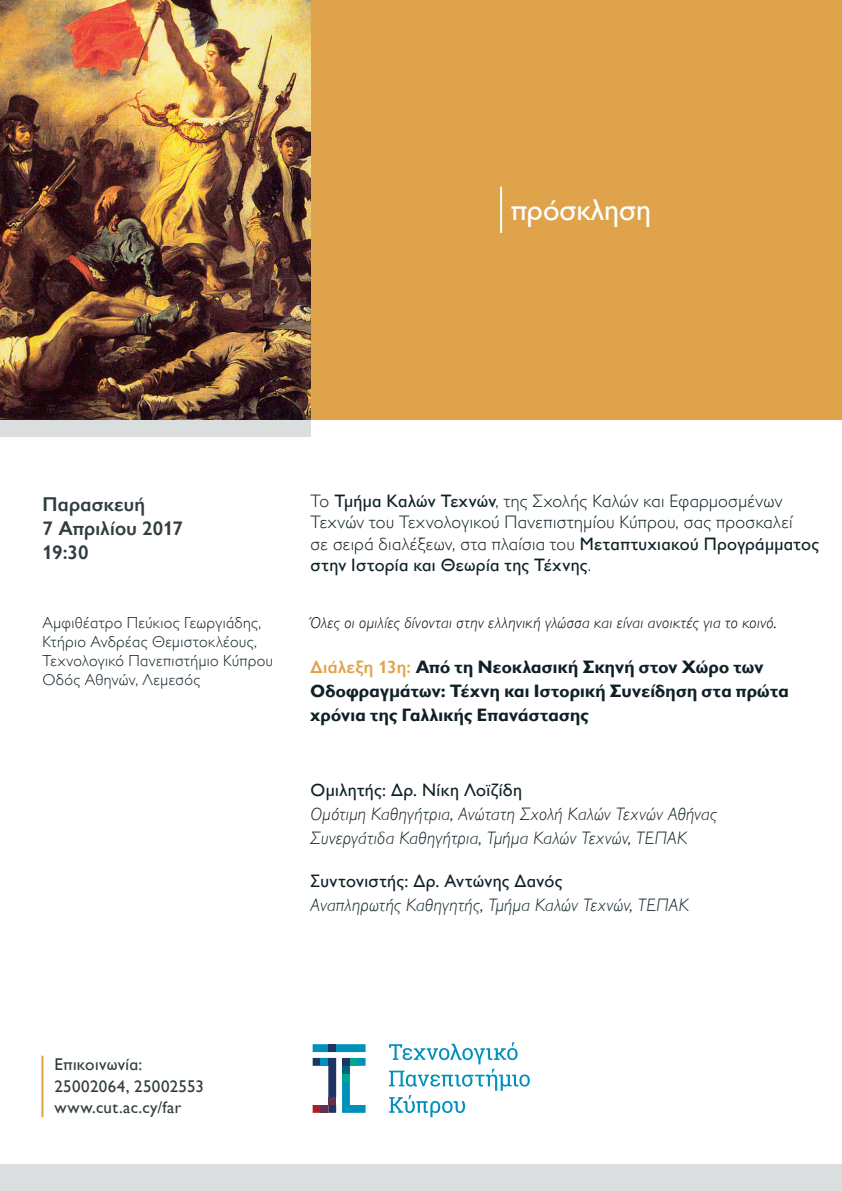
<style>
.page{position:relative;width:842px;height:1191px;background:#fff}
.page>*{position:absolute;margin:0;border:0;box-sizing:border-box;transform-origin:0 0}
.t1{font:30px "Gill Sans Hel TF";color:#fff}
.t2{font:600 20px/24px "Gill Sans Hel TF";letter-spacing:.015em;color:#313d41}
.t3{font:300 18px/21.6px "Gill Sans Hel TF";letter-spacing:.02em;color:#0f2127}
.t4{font:italic 300 18px/24px "Gill Sans Hel TF";letter-spacing:.015em;color:#0f2127}
.t5{font:700 18px/24px "Gill Sans Hel Pt";letter-spacing:.015em;color:#0f2127}
.t6{font:18px "Gill Sans Hel TF";letter-spacing:.02em;color:#0f2127}
.t7{font:17px/22px "Gill Sans Hel TF";letter-spacing:.02em;color:#313d41}
.t8{font:300 16px/19.2px "Gill Sans Hel TF";letter-spacing:.025em;color:#0f2127}
.t9{font:italic 300 16px "Gill Sans Hel TF";letter-spacing:.025em;color:#000}
.s1{font-weight:400}
.s2{font-family:"Gill Sans Hel TF";font-weight:600;color:#dfa34b}
</style>
<div class="page">
<div style="left:0;top:1164px;width:842px;height:27px;background:#dbdedf"></div>
<div style="left:311px;top:0;width:531px;height:420px;background:#dfa34b"></div>
<div style="left:0;top:420px;width:311px;height:17px;background:#dbdedf"></div>
<hr style="left:500px;top:187px;width:2px;height:46px;background:#fff">
<hr style="left:41px;top:1055px;width:2px;height:62px;background:#dfa34b">
<img style="left:0;top:0;width:311px;height:420px">
<svg style="left:313px;top:1044px;width:53px;height:68px"></svg>
<div style="left:342px;top:1065px;width:8px;height:8px;background:#036181"></div>
<div style="left:328px;top:1097px;width:8px;height:8px;background:#682e4d"></div>
<div style="left:320px;top:1105px;width:8px;height:7px;background:#682e4d"></div>
<svg style="left:389px;top:1042px;width:141px;height:75px"></svg>
<h1 class="t1" style="left:511px;top:194px;width:141px">πρόσκληση</h1>
<p class="t2" style="left:43px;top:493px;width:142px">Παρασκευή<br>7 Απριλίου 2017<br>19:30</p>
<p class="t8" style="left:42px;top:613px;width:232px">Αµφιθέατρο Πεύκιος Γεωργιάδης,<br>Κτήριο Ανδρέας Θεµιστοκλέους,<br>Τεχνολογικό Πανεπιστήµιο Κύπρου<br>Οδός Αθηνών, Λεµεσός</p>
<p class="t3" style="left:311px;top:490px;width:510px">Το <span class="s1">Τµήµα Καλών Τεχνών</span>, της Σχολής Καλών και Εφαρµοσµένων Τεχνών του Τεχνολογικού Πανεπιστηµίου Κύπρου, σας προσκαλεί<br>σε σειρά διαλέξεων, στα πλαίσια του <span class="s1">Μεταπτυχιακού Προγράµµατος στην Ιστορία και Θεωρία της Τέχνης</span>.</p>
<p class="t9" style="left:311px;top:614px;width:467px">Όλες οι οµιλίες δίνονται στην ελληνική γλώσσα και είναι ανοικτές για το κοινό.</p>
<p class="t5" style="left:311px;top:655px;width:480px"><span class="s2">∆ιάλεξη 13η:</span> Από τη Νεοκλασική Σκηνή στον Χώρο των<br>Οδοφραγµάτων: Τέχνη και Ιστορική Συνείδηση στα πρώτα χρόνια της Γαλλικής Επανάστασης</p>
<p class="t6" style="left:311px;top:780px;width:213px">Οµιλητής: ∆ρ. Νίκη Λοϊζίδη</p>
<p class="t4" style="left:311px;top:802px;width:408px">Οµότιµη Καθηγήτρια, Ανώτατη Σχολή Καλών Τεχνών Αθήνας<br>Συνεργάτιδα Καθηγήτρια, Τµήµα Καλών Τεχνών, ΤΕΠΑΚ</p>
<p class="t6" style="left:311px;top:871px;width:253px">Συντονιστής: ∆ρ. Αντώνης ∆ανός</p>
<p class="t4" style="left:311px;top:893px;width:379px">Αναπληρωτής Καθηγητής, Τµήµα Καλών Τεχνών, ΤΕΠΑΚ</p>
<p class="t7" style="left:54px;top:1054px;width:151px">Επικοινωνία:<br>25002064, 25002553</p>
<p class="t7" style="left:54px;top:1096px;width:128px">www.cut.ac.cy/far</p>
</div>
